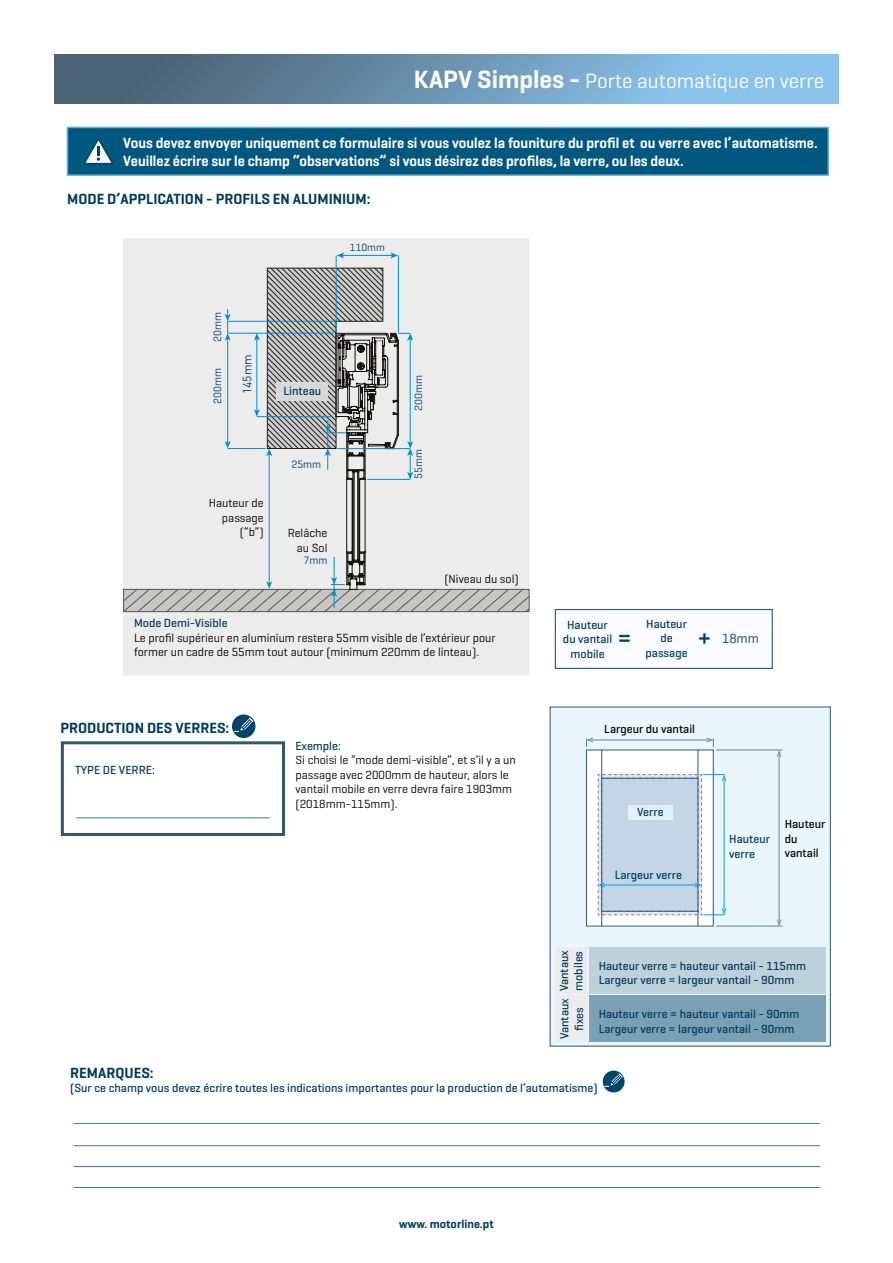
<style>
.page{position:relative;width:893px;height:1263px;background:#fff}
.page>*{position:absolute;margin:0;border:0;box-sizing:border-box;transform-origin:0 0}
.t1{font:500 24px "DIN Pro";color:#004469}
.t2{font:21px "Geogrotesque";color:#fff}
.t3{font:600 15px/18px "Geogrotesque";color:#fff;scale:.96 1}
.t4{font:600 15px "Geogrotesque";color:#013b5c}
.t5{font:13.5px "Geogrotesque";color:#004469}
.t6{font:500 12px/14.4px "Geogrotesque";color:#013b5c}
.t7{font:12px/14.4px "Geogrotesque";color:#000}
.t8{font:500 12px/14.4px "Geogrotesque";color:#000}
.t9{font:600 12px "Geogrotesque";color:#013b5c}
.t10{font:12px "DIN Pro";color:#004469}
.t11{font:10.8px "Geogrotesque";color:#004469}
.t12{font:10.65px "Geogrotesque";color:#004469}
.s1{font-weight:600;font-size:25.5px}
.s2{font-family:"DIN Pro";font-weight:500;font-size:24px}
</style>
<div class="page">
<svg style="left:54px;top:54px;width:785px;height:49px;background:#6c94b2"></svg>
<div style="left:124px;top:238px;width:405px;height:437px;background:#ececec"></div>
<div style="left:67px;top:127px;width:761px;height:48px;background:#005880"></div>
<div style="left:67px;top:127px;width:762px;height:49px;border:2px solid #63aacb"></div>
<svg style="left:83px;top:138px;width:30px;height:26px"></svg>
<div style="left:555px;top:609px;width:217px;height:59px;background:#fafcff"></div>
<div style="left:555px;top:609px;width:218px;height:60px;border:1px solid #305868"></div>
<hr style="left:336px;top:255px;width:1px;height:77px;background:#008dd4">
<hr style="left:398px;top:255px;width:1px;height:77px;background:#008dd4">
<hr style="left:342px;top:255px;width:51px;height:1px;background:#008dd4">
<svg style="left:337px;top:252px;width:7px;height:6px"></svg>
<svg style="left:390px;top:252px;width:8px;height:6px"></svg>
<svg style="left:123px;top:268px;width:407px;height:344px"></svg>
<hr style="left:73px;top:1166px;width:747px;height:1px;background:#45798e">
<hr style="left:73px;top:1145px;width:747px;height:1px;background:#45798e">
<hr style="left:73px;top:1123px;width:747px;height:1px;background:#45798e">
<hr style="left:73px;top:1187px;width:747px;height:1px;background:#45798e">
<svg style="left:60px;top:706px;width:771px;height:341px"></svg>
<hr style="left:76px;top:817px;width:194px;height:1px;background:#45798e">
<div style="left:61px;top:741px;width:224px;height:95px;border:3px solid #305868"></div>
<svg style="left:603px;top:1070px;width:22px;height:22px"></svg>
<svg style="left:605px;top:1073px;width:18px;height:14px"></svg>
<div style="left:232px;top:714px;width:23px;height:24px;background:#004469;border-radius:50%"></div>
<svg style="left:234px;top:717px;width:19px;height:15px"></svg>
<h2 class="t2" style="left:414px;top:68px;width:412px"><span class="s1">KAPV Simples -</span> Porte automatique en verre</h2>
<p class="t3" style="left:123px;top:134px;width:725px">Vous devez envoyer uniquement ce formulaire si vous voulez la founiture du profil et ou verre avec l’automatisme.<br>Veuillez écrire sur le champ “observations” si vous désirez des profiles, la verre, ou les deux.</p>
<p class="t4" style="left:67px;top:189px;width:305px">MODE D’APPLICATION - PROFILS EN ALUMINIUM:</p>
<p class="t12" style="left:350px;top:241px;width:36px">110mm</p>
<p class="t11" style="left:211px;top:342px;width:31px;rotate:-90deg">20mm</p>
<p class="t11" style="left:211px;top:403px;width:37px;rotate:-90deg">200mm</p>
<p class="t10" style="left:239px;top:394px;width:41px;rotate:-90deg">145mm</p>
<p class="t6" style="left:283px;top:383px;width:39px">Linteau</p>
<p class="t7" style="left:209px;top:496px;width:56px;text-align:right">Hauteur de passage (”b”)</p>
<p class="t11" style="left:291px;top:457px;width:31px">25mm</p>
<p class="t7" style="left:288px;top:526px;width:41px;text-align:right">Relâche au Sol</p>
<p class="t11" style="left:304px;top:554px;width:25px">7mm</p>
<p class="t11" style="left:412px;top:411px;width:37px;rotate:-90deg">200mm</p>
<p class="t11" style="left:412px;top:479px;width:31px;rotate:-90deg">55mm</p>
<p class="t7" style="left:444px;top:571px;width:76px">(Niveau du sol)</p>
<p class="t6" style="left:134px;top:615px;width:95px">Mode Demi-Visible</p>
<p class="t7" style="left:134px;top:630px;width:363px">Le profil supérieur en aluminium restera 55mm visible de l’extérieur pour former un cadre de 55mm tout autour (minimum 220mm de linteau).</p>
<p class="t4" style="left:60px;top:719px;width:171px">PRODUCTION DES VERRES:</p>
<p class="t6" style="left:75px;top:763px;width:81px">TYPE DE VERRE:</p>
<p class="t6" style="left:296px;top:738px;width:47px">Exemple:</p>
<p class="t7" style="left:296px;top:753px;width:222px">Si choisi le “mode demi-visible”, et s’il y a un passage avec 2000mm de hauteur, alors le vantail mobile en verre devra faire 1903mm (2018mm-115mm).</p>
<p class="t4" style="left:70px;top:1063px;width:85px">REMARQUES:</p>
<p class="t6" style="left:563px;top:617px;width:51px;text-align:center">Hauteur du vantail mobile</p>
<p class="t6" style="left:645px;top:616px;width:44px;text-align:center">Hauteur de passage</p>
<h1 class="t1" style="left:618px;top:620px;width:14px">=</h1>
<p class="t5" style="left:698px;top:630px;width:62px"><span class="s2">+</span> 18mm</p>
<p class="t8" style="left:604px;top:722px;width:92px">Largeur du vantail</p>
<p class="t6" style="left:637px;top:805px;width:28px">Verre</p>
<p class="t6" style="left:615px;top:868px;width:69px">Largeur verre</p>
<p class="t6" style="left:729px;top:832px;width:42px">Hauteur verre</p>
<p class="t8" style="left:785px;top:817px;width:42px">Hauteur du vantail</p>
<p class="t6" style="left:557px;top:991px;width:42px;rotate:-90deg">Vantaux mobiles</p>
<p class="t6" style="left:599px;top:958px;width:209px">Hauteur verre = hauteur vantail - 115mm<br>Largeur verre = largeur vantail - 90mm</p>
<p class="t6" style="left:557px;top:1039px;width:42px;text-align:center;rotate:-90deg">Vantaux fixes</p>
<p class="t6" style="left:599px;top:1007px;width:202px">Hauteur verre = hauteur vantail - 90mm<br>Largeur verre = largeur vantail - 90mm</p>
<p class="t6" style="left:70px;top:1080px;width:529px">(Sur ce champ vous devez écrire toutes les indications importantes pour la production de l’automatisme)</p>
<p class="t9" style="left:399px;top:1217px;width:96px">www. motorline.pt</p>
</div>
